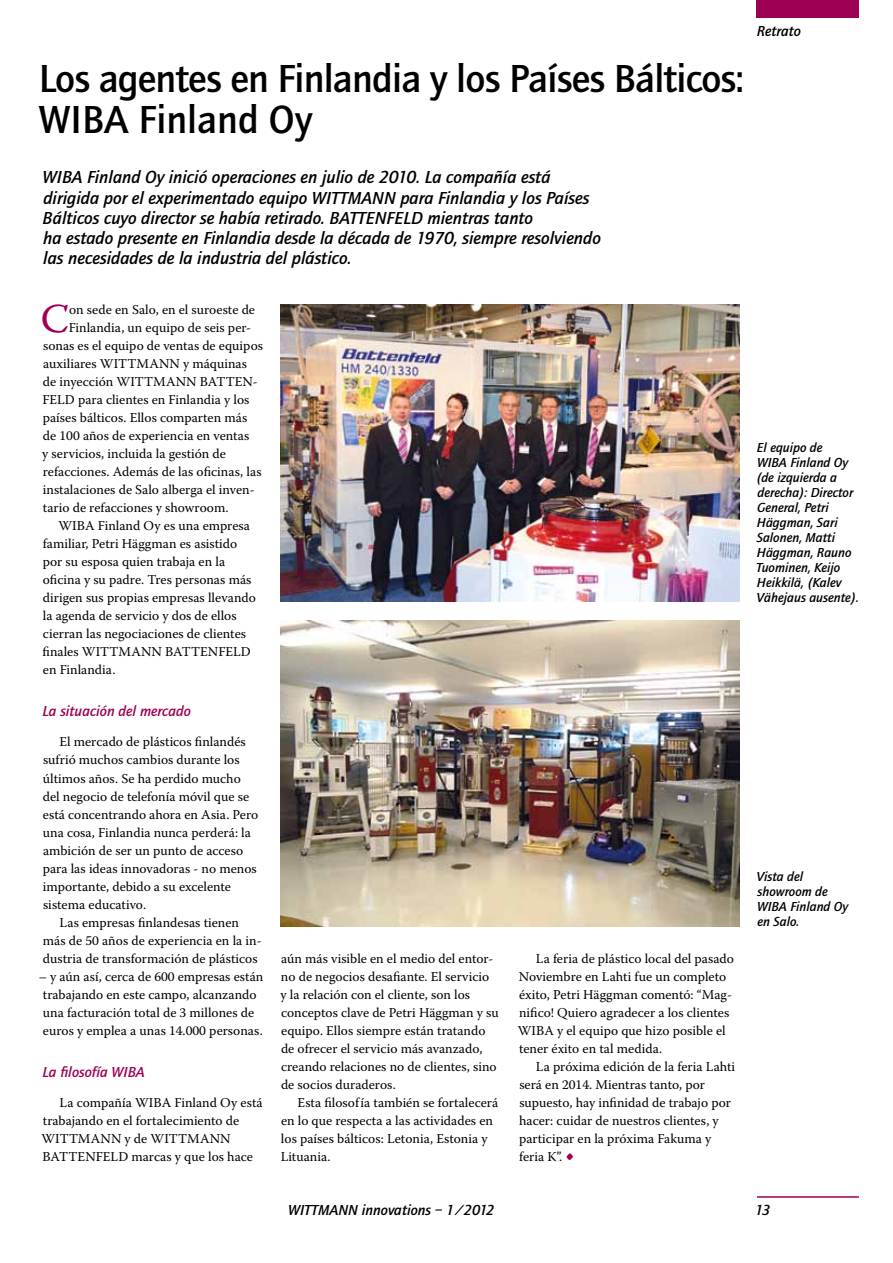
<style>
.page{position:relative;width:893px;height:1263px;background:#fff}
.page>*{position:absolute;margin:0;border:0;box-sizing:border-box;transform-origin:0 0}
.t1{font:40.8px "Warnock Pro";color:#9e0054}
.t2{font:500 40.5px/40.5px "Quay Sans";letter-spacing:-.02em;color:#000}
.t3{font:italic 500 18px/20.2px "Quay Sans";color:#000}
.t4{font:italic 500 15px "Quay Sans";color:#9e0054}
.t5{font:italic 500 15px "Quay Sans";color:#000}
.t6{font:13.5px/18px "Warnock Pro";color:#000}
.t7{font:italic 500 13.5px/15px "Quay Sans";color:#000}
.s1{font-size:24px;color:#9e0054}
</style>
<div class="page">
<div style="left:757px;top:0;width:102px;height:18px;background:#9e0054"></div>
<hr style="left:757px;top:1196px;width:102px;height:2px;background:#9e0054">
<img style="left:281px;top:305px;width:459px;height:297px">
<img style="left:281px;top:620px;width:459px;height:307px">
<h2 class="t2" style="left:38px;top:59px;width:707px">Los agentes en Finlandia y los Países Bálticos:<br>WIBA Finland Oy</h2>
<p class="t3" style="left:43px;top:167px;width:560px">WIBA Finland Oy inició operaciones en julio de 2010. La compañía está dirigida por el experimentado equipo WITTMANN para Finlandia y los Países Bálticos cuyo director se había retirado. BATTENFELD mientras tanto<br>ha estado presente en Finlandia desde la década de 1970, siempre resolviendo las necesidades de la industria del plástico.</p>
<h1 class="t1" style="left:41px;top:294px;width:30px">C</h1>
<p class="t6" style="left:69px;top:300px;width:187px">on sede en Salo, en el suroeste de</p>
<p class="t6" style="left:69px;top:318px;width:184px">Finlandia, un equipo de seis per-</p>
<p class="t6" style="left:43px;top:336px;width:222px">sonas es el equipo de ventas de equipos</p>
<p class="t6" style="left:43px;top:354px;width:205px">auxiliares WITTMANN y máquinas</p>
<p class="t6" style="left:43px;top:372px;width:216px">de inyección WITTMANN BATTEN-</p>
<p class="t6" style="left:42px;top:390px;width:209px">FELD para clientes en Finlandia y los</p>
<p class="t6" style="left:43px;top:408px;width:206px">países bálticos. Ellos comparten más</p>
<p class="t6" style="left:43px;top:426px;width:208px">de 100 años de experiencia en ventas</p>
<p class="t6" style="left:42px;top:444px;width:185px">y servicios, incluida la gestión de</p>
<p class="t6" style="left:43px;top:462px;width:220px">refacciones. Además de las oficinas, las</p>
<p class="t6" style="left:43px;top:480px;width:213px">instalaciones de Salo alberga el inven-</p>
<p class="t6" style="left:43px;top:499px;width:187px">tario de refacciones y showroom.</p>
<p class="t6" style="left:58px;top:517px;width:193px">WIBA Finland Oy es una empresa</p>
<p class="t6" style="left:43px;top:535px;width:196px">familiar, Petri Häggman es asistido</p>
<p class="t6" style="left:43px;top:553px;width:184px">por su esposa quien trabaja en la</p>
<p class="t6" style="left:43px;top:571px;width:210px">oficina y su padre. Tres personas más</p>
<p class="t6" style="left:43px;top:589px;width:214px">dirigen sus propias empresas llevando</p>
<p class="t6" style="left:43px;top:607px;width:195px">la agenda de servicio y dos de ellos</p>
<p class="t6" style="left:43px;top:625px;width:205px">cierran las negociaciones de clientes</p>
<p class="t6" style="left:43px;top:643px;width:210px">finales WITTMANN BATTENFELD</p>
<p class="t6" style="left:43px;top:661px;width:74px">en Finlandia.</p>
<p class="t4" style="left:43px;top:703px;width:150px">La situación del mercado</p>
<p class="t6" style="left:43px;top:733px;width:217px;text-indent:17px">El mercado de plásticos finlandés sufrió muchos cambios durante los últimos años. Se ha perdido mucho del negocio de telefonía móvil que se está concentrando ahora en Asia. Pero una cosa, Finlandia nunca perderá: la ambición de ser un punto de acceso para las ideas innovadoras - no menos importante, debido a su excelente sistema educativo.</p>
<p class="t6" style="left:43px;top:913px;width:220px;text-align:center">Las empresas finlandesas tienen<br>más de 50 años de experiencia en la in&shy;dustria de transformación de plásticos</p>
<p class="t6" style="left:39px;top:967px;width:226px">– y aún así, cerca de 600 empresas están trabajando en este campo, alcanzando una facturación total de 3 millones de euros y emplea a unas 14.000 personas.</p>
<p class="t4" style="left:43px;top:1063px;width:104px">La filosofía WIBA</p>
<p class="t6" style="left:41px;top:1093px;width:223px;text-indent:18px">La compañía WIBA Finland Oy está trabajando en el fortalecimiento de<br>WITTMANN y de WITTMANN<br>BATTENFELD marcas y que los hace</p>
<p class="t6" style="left:280px;top:949px;width:220px">aún más visible en el medio del entor&shy;no de negocios desafiante. El servicio<br>y la relación con el cliente, son los conceptos clave de Petri Häggman y su equipo. Ellos siempre están tratando de ofrecer el servicio más avanzado, creando relaciones no de clientes, sino de socios duraderos.</p>
<p class="t6" style="left:281px;top:1093px;width:219px;text-indent:17px">Esta filosofía también se fortalecerá en lo que respecta a las actividades en los países bálticos: Letonia, Estonia y<br>Lituania.</p>
<p class="t6" style="left:518px;top:949px;width:218px;text-indent:18px">La feria de plástico local del pasado Noviembre en Lahti fue un completo éxito, Petri Häggman comentó: “Mag&shy;nifico! Quiero agradecer a los clientes WIBA y el equipo que hizo posible el tener éxito en tal medida.</p>
<p class="t6" style="left:519px;top:1057px;width:218px;text-indent:17px">La próxima edición de la feria Lahti será en 2014. Mientras tanto, por supuesto, hay infinidad de trabajo por hacer: cuidar de nuestros clientes, y participar en la próxima Fakuma y feria K”. <span class="s1">•</span></p>
<p class="t5" style="left:757px;top:23px;width:45px">Retrato</p>
<p class="t7" style="left:756px;top:440px;width:104px">El equipo de<br>WIBA Finland Oy (de izquierda a derecha): Director<br>General, Petri<br>Häggman, Sari<br>Salonen, Matti<br>Häggman, Rauno<br>Tuominen, Keijo<br>Heikkilä, (Kalev<br>Vähejaus ausente).</p>
<p class="t7" style="left:757px;top:869px;width:93px">Vista del showroom de<br>WIBA Finland Oy en Salo.</p>
<p class="t5" style="left:288px;top:1201px;width:208px">WITTMANN innovations – 1/2012</p>
<p class="t5" style="left:755px;top:1201px;width:17px">13</p>
</div>
